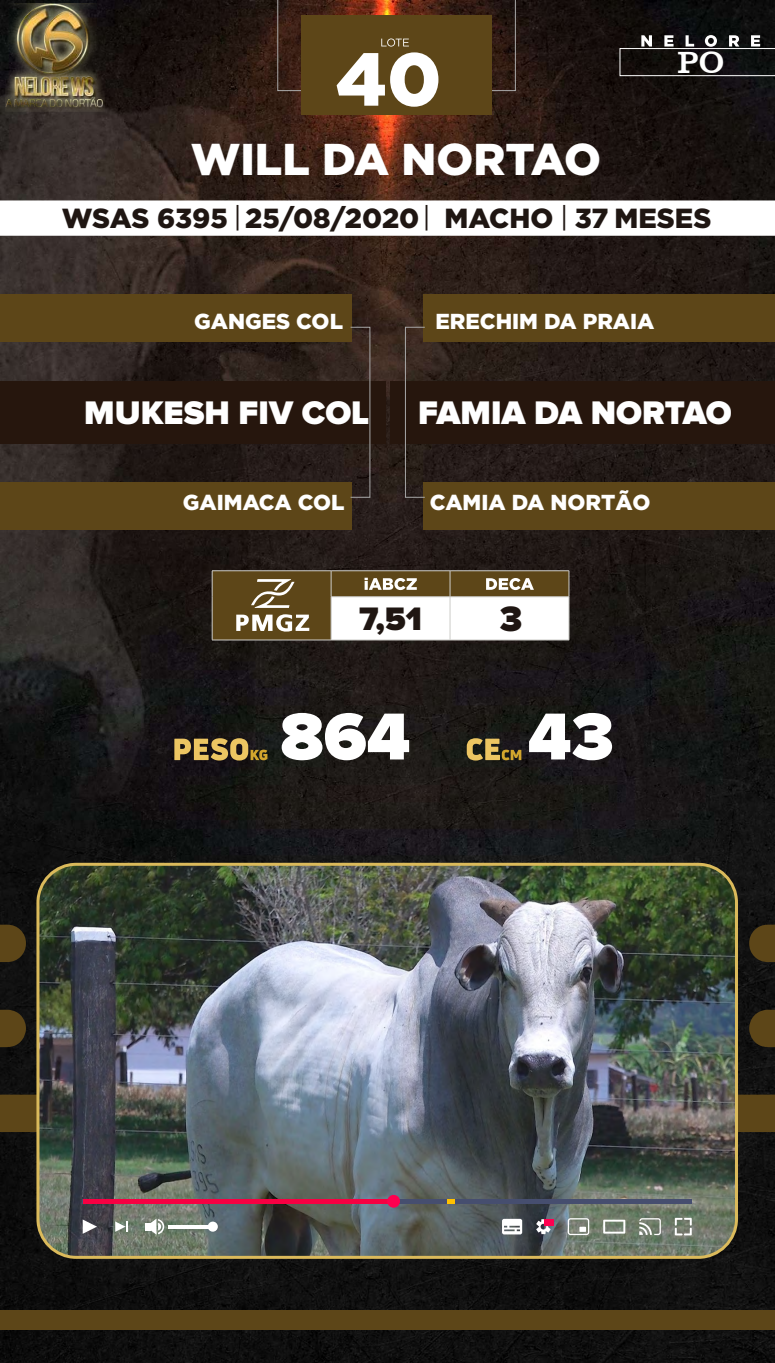
<style>
.page{position:relative;width:775px;height:1363px;background:#fff}
.page>*{position:absolute;margin:0;border:0;box-sizing:border-box;transform-origin:0 0}
.t1{font:900 74.62px "Gotham";color:#fff}
.t2{font:900 68.75px "Proxima Nova";color:#fff}
.t3{font:900 44.5px "Gotham";color:#fff}
.t4{font:900 36.56px "Proxima Nova";color:#1f1612}
.t5{font:900 33.88px "Proxima Nova";color:#fff}
.t6{font:900 33.69px "Proxima Nova";color:#1f1612}
.t7{font:31.44px "Clarendon BT";color:#fff}
.t8{font:900 27.62px "Gotham";color:#1f1612}
.t9{font:900 21.69px "Gotham";color:#fff}
.s1{font-weight:400}
</style>
<div class="page">
<img style="left:0;top:1px;width:775px;height:1361px">
<svg style="left:277px;top:1px;width:239px;height:113px;background:#553c18"></svg>
<svg style="left:0;top:201px;width:775px;height:34px"></svg>
<div style="left:423px;top:295px;width:352px;height:47px;background:#5d4618"></div>
<div style="left:423px;top:482px;width:352px;height:48px;background:#5d4618"></div>
<div style="left:0;top:295px;width:352px;height:47px;background:#5d4618"></div>
<div style="left:0;top:482px;width:352px;height:48px;background:#5d4618"></div>
<div style="left:0;top:381px;width:775px;height:62px;background:#26160d"></div>
<svg style="left:0;top:924px;width:775px;height:208px;background:#2e2513"></svg>
<div style="left:0;top:1310px;width:775px;height:19px;background:#5d4618"></div>
<img style="left:6px;top:3px;width:99px;height:109px">
<hr style="left:212px;top:570px;width:119px;height:1px;background:#cdccc8">
<hr style="left:331px;top:570px;width:119px;height:1px;background:#cdccc8">
<hr style="left:450px;top:570px;width:119px;height:1px;background:#cdccc8">
<hr style="left:212px;top:640px;width:119px;height:1px;background:#cdccc8">
<hr style="left:331px;top:640px;width:119px;height:1px;background:#cdccc8">
<hr style="left:450px;top:640px;width:119px;height:1px;background:#cdccc8">
<svg style="left:212px;top:571px;width:358px;height:69px"></svg>
<svg style="left:620px;top:35px;width:155px;height:41px;background:#2c2a2a"></svg>
<div style="left:405px;top:327px;width:20px;height:170px;border:1px solid #a8a8a8"></div>
<svg style="left:174px;top:738px;width:93px;height:22px;background:#8e763e"></svg>
<svg style="left:467px;top:738px;width:54px;height:22px"></svg>
<img style="left:38px;top:864px;width:698px;height:393px;border-radius:38px">
<div style="left:36px;top:862px;width:702px;height:396px;border:3px solid #dbba5b;border-radius:38px"></div>
<hr style="left:83px;top:1199px;width:609px;height:4px;background:#464e6f">
<hr style="left:83px;top:1199px;width:311px;height:4px;background:#f70042">
<div style="left:387px;top:1194px;width:13px;height:13px;background:#ff0050;border-radius:50%"></div>
<svg style="left:447px;top:1199px;width:8px;height:4px"></svg>
<svg style="left:83px;top:1219px;width:14px;height:14px"></svg>
<svg style="left:115px;top:1221px;width:12px;height:10px"></svg>
<svg style="left:146px;top:1218px;width:18px;height:16px"></svg>
<svg style="left:168px;top:1224px;width:40px;height:4px"></svg>
<div style="left:208px;top:1221px;width:10px;height:10px;background:#fff;border-radius:50%"></div>
<svg style="left:502px;top:1218px;width:20px;height:16px"></svg>
<svg style="left:603px;top:1219px;width:22px;height:14px"></svg>
<svg style="left:536px;top:1219px;width:15px;height:15px"></svg>
<div style="left:544px;top:1219px;width:10px;height:6px;background:#ff0050"></div>
<svg style="left:568px;top:1218px;width:21px;height:17px"></svg>
<svg style="left:639px;top:1218px;width:22px;height:17px"></svg>
<svg style="left:675px;top:1217px;width:17px;height:18px"></svg>
<h1 class="t1" style="left:336px;top:51px;width:107px">40</h1>
<h3 class="t3" style="left:191px;top:143px;width:412px">WILL DA NORTAO</h3>
<h3 class="t7" style="left:677px;top:50px;width:48px">PO</h3>
<p class="t8" style="left:62px;top:208px;width:651px">WSAS 6395 <span class="s1">|</span>25/08/2020<span class="s1">|</span> MACHO <span class="s1">|</span> 37 MESES</p>
<p class="t9" style="left:194px;top:314px;width:150px">GANGES COL</p>
<p class="t9" style="left:436px;top:314px;width:220px">ERECHIM DA PRAIA</p>
<h3 class="t5" style="left:84px;top:397px;width:287px">MUKESH FIV COL</h3>
<h3 class="t5" style="left:418px;top:397px;width:315px">FAMIA DA NORTAO</h3>
<p class="t9" style="left:183px;top:494px;width:163px">GAIMACA COL</p>
<p class="t9" style="left:430px;top:494px;width:222px">CAMIA DA NORTÃO</p>
<h3 class="t6" style="left:359px;top:603px;width:65px">7,51</h3>
<h3 class="t4" style="left:500px;top:602px;width:24px">3</h3>
<h2 class="t2" style="left:280px;top:705px;width:131px">864</h2>
<h2 class="t2" style="left:528px;top:705px;width:88px">43</h2>
</div>
